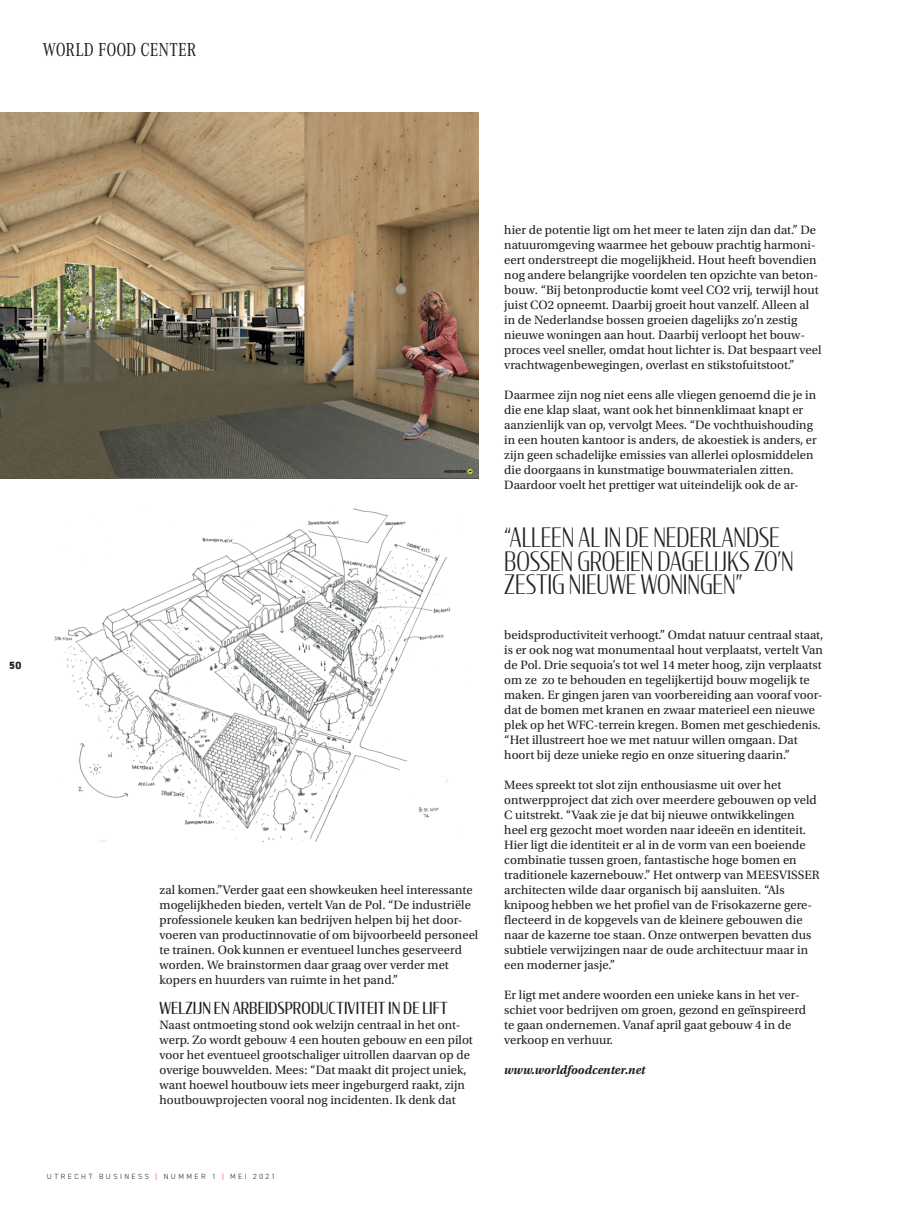
<style>
.page{position:relative;width:915px;height:1212px;background:#fff}
.page>*{position:absolute;margin:0;border:0;box-sizing:border-box;transform-origin:0 0}
.t1{font:300 26.55px/23.7px "Condor Cond";letter-spacing:-.005em;color:#231f20;scale:.95 1}
.t2{font:19.5px "Corporate A Cond Pro";color:#231f20}
.t3{font:16.5px "Condor Cond";letter-spacing:.005em;color:#231f20}
.t4{font:12.75px/15px "Utopia Std";color:#231f20}
.t5{font:italic 700 12.75px "Utopia Std";color:#231f20;scale:.96 1}
.t6{font:800 10.5px "DIN2014";color:#231f20}
.t7{font:300 7.5px "DIN2014";letter-spacing:.325em;color:#231f20}
.s1{color:#d81c23}
</style>
<div class="page">
<img style="left:0;top:112px;width:478px;height:366px">
<img style="left:54px;top:508px;width:397px;height:334px">
<h2 class="t2" style="left:43px;top:36px;width:155px">WORLD FOOD CENTER</h2>
<p class="t6" style="left:9px;top:658px;width:14px">50</p>
<p class="t4" style="left:159px;top:883px;width:320px">zal komen.”Verder gaat een showkeuken heel interessante mogelijkheden bieden, vertelt Van de Pol. “De industriële professionele keuken kan bedrijven helpen bij het door&shy;voeren van productinnovatie of om bijvoorbeeld personeel te trainen. Ook kunnen er eventueel lunches geserveerd worden. We brainstormen daar graag over verder met kopers en huurders van ruimte in het pand.”</p>
<p class="t3" style="left:159px;top:998px;width:289px">WELZIJN EN ARBEIDSPRODUCTIVITEIT IN DE LIFT</p>
<p class="t4" style="left:159px;top:1018px;width:315px">Naast ontmoeting stond ook welzijn centraal in het ont&shy;werp. Zo wordt gebouw 4 een houten gebouw en een pilot voor het eventueel grootschaliger uitrollen daarvan op de overige bouwvelden. Mees: “Dat maakt dit project uniek, want hoewel houtbouw iets meer ingeburgerd raakt, zijn houtbouwprojecten vooral nog incidenten. Ik denk dat</p>
<p class="t4" style="left:504px;top:223px;width:319px">hier de potentie ligt om het meer te laten zijn dan dat.” De natuuromgeving waarmee het gebouw prachtig harmoni&shy;eert onderstreept die mogelijkheid. Hout heeft bovendien nog andere belangrijke voordelen ten opzichte van beton&shy;bouw. “Bij betonproductie komt veel CO2 vrij, terwijl hout juist CO2 opneemt. Daarbij groeit hout vanzelf. Alleen al in de Nederlandse bossen groeien dagelijks zo’n zestig nieuwe woningen aan hout. Daarbij verloopt het bouw&shy;proces veel sneller, omdat hout lichter is. Dat bespaart veel vrachtwagenbewegingen, overlast en stikstofuitstoot.”</p>
<p class="t4" style="left:504px;top:388px;width:314px">Daarmee zijn nog niet eens alle vliegen genoemd die je in die ene klap slaat, want ook het binnenklimaat knapt er aanzienlijk van op, vervolgt Mees. “De vochthuishouding in een houten kantoor is anders, de akoestiek is anders, er zijn geen schadelijke emissies van allerlei oplosmiddelen die doorgaans in kunstmatige bouwmaterialen zitten.<br>Daardoor voelt het prettiger wat uiteindelijk ook de ar-</p>
<h1 class="t1" style="left:504px;top:525px;width:306px">“ALLEEN AL IN DE NEDERLANDSE<br>BOSSEN GROEIEN DAGELIJKS ZO’N<br>ZESTIG NIEUWE WONINGEN”</h1>
<p class="t4" style="left:504px;top:627px;width:320px">beidsproductiviteit verhoogt.” Omdat natuur centraal staat, is er ook nog wat monumentaal hout verplaatst, vertelt Van de Pol. Drie sequoia’s tot wel 14 meter hoog, zijn verplaatst om ze zo te behouden en tegelijkertijd bouw mogelijk te maken. Er gingen jaren van voorbereiding aan vooraf voor&shy;dat de bomen met kranen en zwaar materieel een nieuwe plek op het WFC-terrein kregen. Bomen met geschiedenis. “Het illustreert hoe we met natuur willen omgaan. Dat hoort bij deze unieke regio en onze situering daarin.”</p>
<p class="t4" style="left:504px;top:777px;width:317px">Mees spreekt tot slot zijn enthousiasme uit over het ontwerpproject dat zich over meerdere gebouwen op veld C uitstrekt. “Vaak zie je dat bij nieuwe ontwikkelingen heel erg gezocht moet worden naar ideeën en identiteit.<br>Hier ligt die identiteit er al in de vorm van een boeiende combinatie tussen groen, fantastische hoge bomen en traditionele kazernebouw.” Het ontwerp van MEESVISSER architecten wilde daar organisch bij aansluiten. “Als knipoog hebben we het profiel van de Frisokazerne gere&shy;flecteerd in de kopgevels van de kleinere gebouwen die naar de kazerne toe staan. Onze ontwerpen bevatten dus subtiele verwijzingen naar de oude architectuur maar in een moderner jasje.”</p>
<p class="t4" style="left:504px;top:987px;width:303px">Er ligt met andere woorden een unieke kans in het ver&shy;schiet voor bedrijven om groen, gezond en geïnspireerd te gaan ondernemen. Vanaf april gaat gebouw 4 in de verkoop en verhuur.</p>
<p class="t5" style="left:504px;top:1062px;width:148px">www.worldfoodcenter.net</p>
<p class="t7" style="left:47px;top:1172px;width:230px">UTRECHT BUSINESS <span class="s1">|</span> NUMMER 1 <span class="s1">|</span> MEI 2021</p>
</div>
